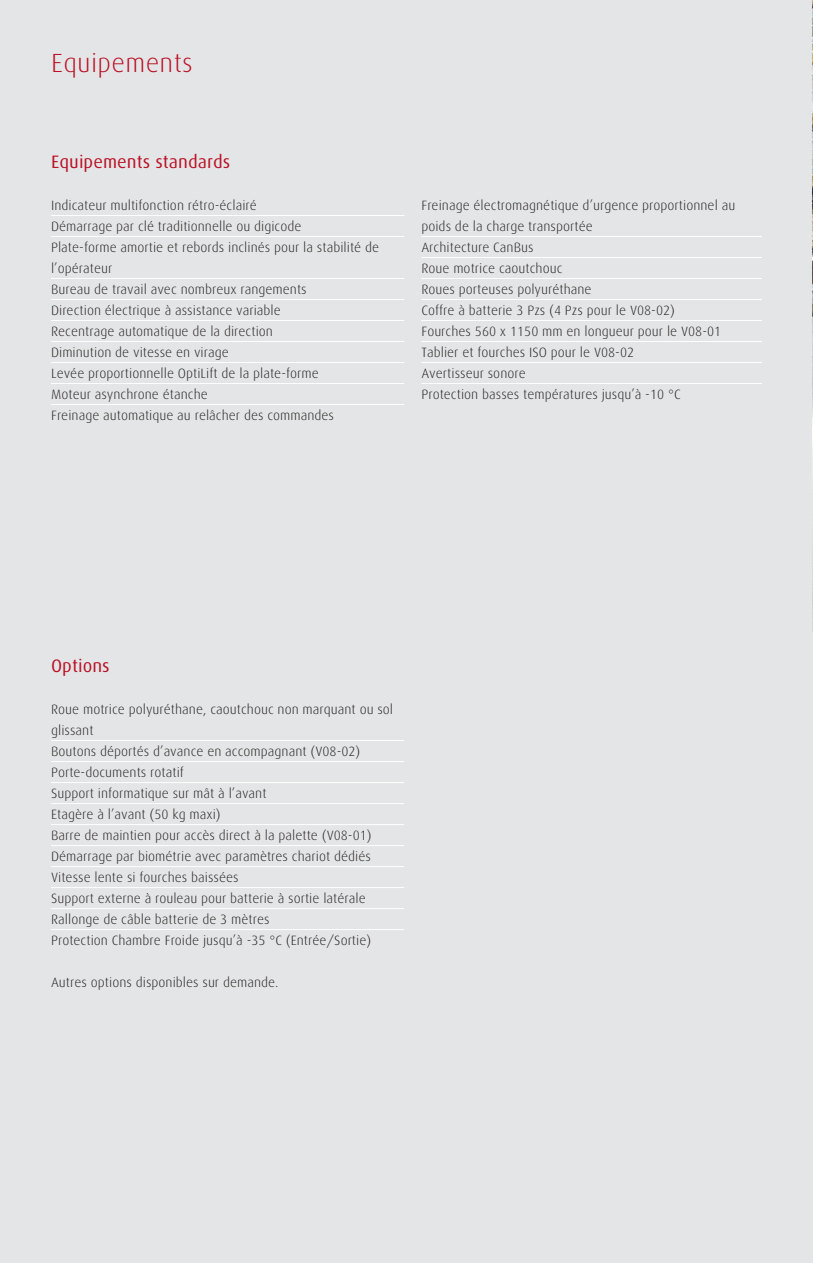
<style>
.page{position:relative;width:813px;height:1263px;background:#fff}
.page>*{position:absolute;margin:0;border:0;box-sizing:border-box;transform-origin:0 0}
.t1{font:300 26.25px "Linde Dax OT";letter-spacing:.01em;color:#ba1126}
.t2{font:18px "Linde Dax OT";color:#ba1126}
.t3{font:300 13.5px/21px "Linde Dax OT";color:#231f20}
</style>
<div class="page">
<hr style="left:812px;top:0;width:1px;height:1263px;background:#231f20">
<div style="left:0;top:0;width:812px;height:1263px;background:#e4e5e6"></div>
<hr style="left:51px;top:215px;width:353px;height:1px;background:#fff">
<hr style="left:51px;top:236px;width:353px;height:1px;background:#fff">
<hr style="left:51px;top:278px;width:353px;height:1px;background:#fff">
<hr style="left:51px;top:299px;width:353px;height:1px;background:#fff">
<hr style="left:51px;top:320px;width:353px;height:1px;background:#fff">
<hr style="left:51px;top:341px;width:353px;height:1px;background:#fff">
<hr style="left:51px;top:362px;width:353px;height:1px;background:#fff">
<hr style="left:51px;top:383px;width:353px;height:1px;background:#fff">
<hr style="left:51px;top:404px;width:353px;height:1px;background:#fff">
<hr style="left:51px;top:740px;width:353px;height:1px;background:#fff">
<hr style="left:51px;top:761px;width:353px;height:1px;background:#fff">
<hr style="left:51px;top:782px;width:353px;height:1px;background:#fff">
<hr style="left:51px;top:803px;width:353px;height:1px;background:#fff">
<hr style="left:51px;top:824px;width:353px;height:1px;background:#fff">
<hr style="left:51px;top:845px;width:353px;height:1px;background:#fff">
<hr style="left:51px;top:866px;width:353px;height:1px;background:#fff">
<hr style="left:51px;top:887px;width:353px;height:1px;background:#fff">
<hr style="left:51px;top:908px;width:353px;height:1px;background:#fff">
<hr style="left:51px;top:929px;width:353px;height:1px;background:#fff">
<hr style="left:421px;top:236px;width:340px;height:1px;background:#fff">
<hr style="left:421px;top:257px;width:340px;height:1px;background:#fff">
<hr style="left:421px;top:278px;width:340px;height:1px;background:#fff">
<hr style="left:421px;top:299px;width:340px;height:1px;background:#fff">
<hr style="left:421px;top:320px;width:340px;height:1px;background:#fff">
<hr style="left:421px;top:341px;width:340px;height:1px;background:#fff">
<hr style="left:421px;top:362px;width:340px;height:1px;background:#fff">
<hr style="left:421px;top:383px;width:340px;height:1px;background:#fff">
<img style="left:812px;top:0;width:1px;height:631px">
<h1 class="t1" style="left:51px;top:50px;width:143px">Equipements</h1>
<h2 class="t2" style="left:51px;top:153px;width:181px">Equipements standards</h2>
<p class="t3" style="left:51px;top:196px;width:329px">Indicateur multifonction rétro-éclairé<br>Démarrage par clé traditionnelle ou digicode<br>Plate-forme amortie et rebords inclinés pour la stabilité de l’opérateur<br>Bureau de travail avec nombreux rangements<br>Direction électrique à assistance variable<br>Recentrage automatique de la direction<br>Diminution de vitesse en virage<br>Levée proportionnelle OptiLift de la plate-forme<br>Moteur asynchrone étanche<br>Freinage automatique au relâcher des commandes</p>
<p class="t3" style="left:421px;top:196px;width:315px">Freinage électromagnétique d’urgence proportionnel au poids de la charge transportée<br>Architecture CanBus<br>Roue motrice caoutchouc<br>Roues porteuses polyuréthane<br>Coffre à batterie 3 Pzs (4 Pzs pour le V08-02)<br>Fourches 560 x 1150 mm en longueur pour le V08-01<br>Tablier et fourches ISO pour le V08-02<br>Avertisseur sonore<br>Protection basses températures jusqu’à -10 °C</p>
<h2 class="t2" style="left:51px;top:657px;width:60px">Options</h2>
<p class="t3" style="left:51px;top:700px;width:343px">Roue motrice polyuréthane, caoutchouc non marquant ou sol glissant<br>Boutons déportés d’avance en accompagnant (V08-02)<br>Porte-documents rotatif<br>Support informatique sur mât à l’avant<br>Etagère à l’avant (50 kg maxi)<br>Barre de maintien pour accès direct à la palette (V08-01)<br>Démarrage par biométrie avec paramètres chariot dédiés Vitesse lente si fourches baissées<br>Support externe à rouleau pour batterie à sortie latérale Rallonge de câble batterie de 3 mètres<br>Protection Chambre Froide jusqu’à -35 °C (Entrée/Sortie)</p>
<p class="t3" style="left:51px;top:973px;width:229px">Autres options disponibles sur demande.</p>
</div>
